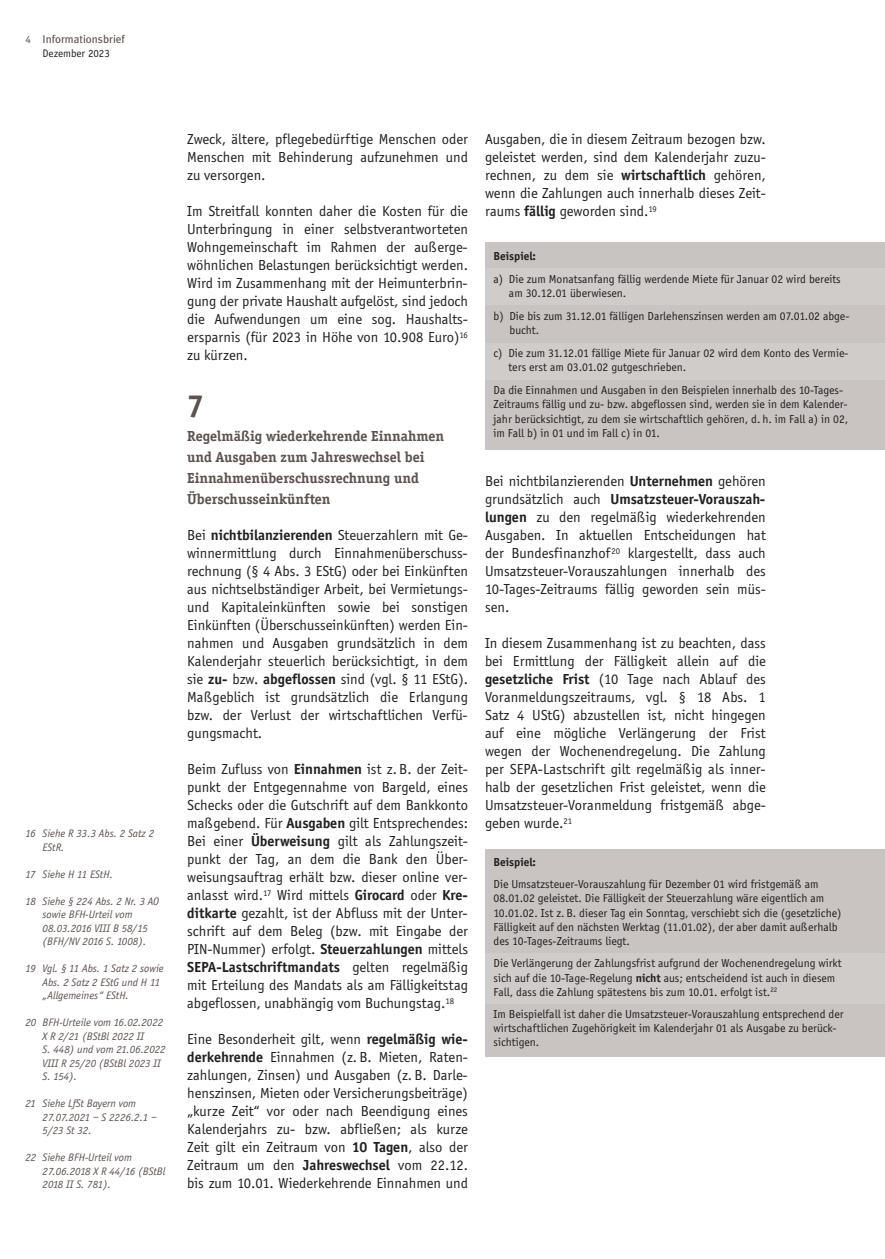
<style>
.page{position:relative;width:885px;height:1259px;background:#fff}
.page>*{position:absolute;margin:0;border:0;box-sizing:border-box;transform-origin:0 0}
.t1{font:700 33px "Officina Serif";color:#5d524e}
.t2{font:15px/18px "Officina Sans";color:#231f20;text-align:justify}
.t3{font:700 15px/21px "Officina Serif";color:#5d524e}
.t4{font:12px/14.2px "Officina Sans";color:#231f20}
.t5{font:700 12px "Officina Sans";color:#231f20}
.t6{font:italic 11.25px/13.5px "Officina Sans";color:#5d524e}
.t7{font:11.25px "Meta Plus";color:#5d524e}
.t8{font:11.25px "Officina Sans";color:#231f20}
.s1{font-family:"Officina Sans"}
.s2{font-weight:700}
</style>
<div class="page">
<div style="left:485px;top:243px;width:399px;height:207px;background:#c9c4c2"></div>
<div style="left:485px;top:269px;width:399px;height:36px;background:#d0ccca"></div>
<div style="left:485px;top:343px;width:399px;height:36px;background:#d0ccca"></div>
<div style="left:485px;top:849px;width:399px;height:207px;background:#c9c4c2"></div>
<div style="left:485px;top:953px;width:399px;height:50px;background:#d0ccca"></div>
<p class="t7" style="left:26px;top:32px;width:101px"><span class="s1">4</span> Informationsbrief</p>
<p class="t8" style="left:43px;top:49px;width:69px">Dezember 2023</p>
<p class="t6" style="left:43px;top:827px;width:113px;text-indent:-17px">16 Siehe R 33.3 Abs. 2 Satz 2<br>EStR.</p>
<p class="t6" style="left:26px;top:868px;width:89px">17 Siehe H 11 EStH.</p>
<p class="t6" style="left:43px;top:895px;width:118px;text-indent:-17px">18 Siehe § 224 Abs. 2 Nr. 3 AO sowie BFH-Urteil vom<br>08.03.2016 VIII B 58/15 (BFH/NV 2016 S. 1008).</p>
<p class="t6" style="left:43px;top:962px;width:123px;text-indent:-17px">19 Vgl. § 11 Abs. 1 Satz 2 sowie<br>Abs. 2 Satz 2 EStG und H 11 „Allgemeines“ EStH.</p>
<p class="t6" style="left:43px;top:1016px;width:125px;text-indent:-17px">20 BFH-Urteile vom 16.02.2022<br>X R 2/21 (BStBl 2022 II<br>S. 448) und vom 21.06.2022<br>VIII R 25/20 (BStBl 2023 II<br>S. 154).</p>
<p class="t6" style="left:43px;top:1097px;width:116px;text-indent:-17px">21 Siehe LfSt Bayern vom<br>27.07.2021 – S 2226.2.1 –<br>5/23 St 32.</p>
<p class="t6" style="left:43px;top:1151px;width:124px;text-indent:-17px">22 Siehe BFH-Urteil vom<br>27.06.2018 X R 44/16 (BStBl<br>2018 II S. 781).</p>
<p class="t2" style="left:187px;top:131px;width:282px">Zweck, ältere, pflegebedürftige Menschen oder Menschen mit Behinderung aufzunehmen und zu versorgen.</p>
<p class="t2" style="left:187px;top:203px;width:282px">Im Streitfall konnten daher die Kosten für die Unterbringung in einer selbstverantworteten Wohngemeinschaft im Rahmen der außerge&shy;wöhnlichen Belastungen berücksichtigt werden.<br>Wird im Zusammenhang mit der Heimunterbrin&shy;gung der private Haushalt aufgelöst, sind jedoch die Aufwendungen um eine sog. Haushalts&shy;ersparnis (für 2023 in Höhe von 10.908 Euro)<sup>16 </sup>zu kürzen.</p>
<h1 class="t1" style="left:187px;top:393px;width:19px">7</h1>
<p class="t3" style="left:187px;top:427px;width:258px">Regelmäßig wiederkehrende Einnahmen und Ausgaben zum Jahreswechsel bei Einnahmenüberschussrechnung und Überschusseinkünften</p>
<p class="t2" style="left:187px;top:527px;width:282px">Bei <span class="s2">nichtbilanzierenden</span> Steuerzahlern mit Ge&shy;winnermittlung durch Einnahmenüberschuss&shy;rechnung (§ 4 Abs. 3 EStG) oder bei Einkünften aus nichtselbständiger Arbeit, bei Vermietungs&shy;und Kapitaleinkünften sowie bei sonstigen Einkünften (Überschusseinkünften) werden Ein&shy;nahmen und Ausgaben grundsätzlich in dem Kalenderjahr steuerlich berücksichtigt, in dem sie <span class="s2">zu-</span> bzw. <span class="s2">abgeflossen</span> sind (vgl. § 11 EStG).<br>Maßgeblich ist grundsätzlich die Erlangung bzw. der Verlust der wirtschaftlichen Verfü&shy;gungsmacht.</p>
<p class="t2" style="left:187px;top:761px;width:282px">Beim Zufluss von <span class="s2">Einnahmen</span> ist z. B. der Zeit&shy;punkt der Entgegennahme von Bargeld, eines Schecks oder die Gutschrift auf dem Bankkonto maßgebend. Für <span class="s2">Ausgaben</span> gilt Entsprechendes:<br>Bei einer <span class="s2">Überweisung</span> gilt als Zahlungszeit&shy;punkt der Tag, an dem die Bank den Über&shy;weisungsauftrag erhält bzw. dieser online ver&shy;anlasst wird.<sup>17</sup> Wird mittels <span class="s2">Girocard</span> oder <span class="s2">Kre&shy;ditkarte</span> gezahlt, ist der Abfluss mit der Unter&shy;schrift auf dem Beleg (bzw. mit Eingabe der PIN-Nummer) erfolgt. <span class="s2">Steuerzahlungen</span> mittels <span class="s2">SEPA-Lastschriftmandats</span> gelten regelmäßig mit Erteilung des Mandats als am Fälligkeitstag abgeflossen, unabhängig vom Buchungstag.<sup>18</sup></p>
<p class="t2" style="left:187px;top:1031px;width:282px">Eine Besonderheit gilt, wenn <span class="s2">regelmäßig wie&shy;derkehrende</span> Einnahmen (z. B. Mieten, Raten&shy;zahlungen, Zinsen) und Ausgaben (z. B. Darle&shy;henszinsen, Mieten oder Versicherungsbeiträge) „kurze Zeit“ vor oder nach Beendigung eines Kalenderjahrs zu- bzw. abfließen; als kurze Zeit gilt ein Zeitraum von <span class="s2">10 Tagen</span>, also der Zeitraum um den <span class="s2">Jahreswechsel</span> vom 22.12. bis zum 10.01. Wiederkehrende Einnahmen und</p>
<p class="t2" style="left:485px;top:131px;width:282px">Ausgaben, die in diesem Zeitraum bezogen bzw. geleistet werden, sind dem Kalenderjahr zuzu&shy;rechnen, zu dem sie <span class="s2">wirtschaftlich</span> gehören, wenn die Zahlungen auch innerhalb dieses Zeit&shy;raums <span class="s2">fällig</span> geworden sind.<sup>19</sup></p>
<p class="t5" style="left:493px;top:252px;width:44px">Beispiel:</p>
<p class="t4" style="left:509px;top:273px;width:333px;text-indent:-15px">a) Die zum Monatsanfang fällig werdende Miete für Januar 02 wird bereits am 30.12.01 überwiesen.</p>
<p class="t4" style="left:509px;top:310px;width:341px;text-indent:-16px">b) Die bis zum 31.12.01 fälligen Darlehenszinsen werden am 07.01.02 abge&shy;bucht.</p>
<p class="t4" style="left:508px;top:347px;width:341px;text-indent:-15px">c) Die zum 31.12.01 fällige Miete für Januar 02 wird dem Konto des Vermie&shy;ters erst am 03.01.02 gutgeschrieben.</p>
<p class="t4" style="left:493px;top:384px;width:356px">Da die Einnahmen und Ausgaben in den Beispielen innerhalb des 10-Tages-Zeitraums fällig und zu- bzw. abgeflossen sind, werden sie in dem Kalender&shy;jahr berücksichtigt, zu dem sie wirtschaftlich gehören, d. h. im Fall a) in 02, im Fall b) in 01 und im Fall c) in 01.</p>
<p class="t2" style="left:485px;top:473px;width:282px">Bei nichtbilanzierenden <span class="s2">Unternehmen</span> gehören grundsätzlich auch <span class="s2">Umsatzsteuer-Vorauszah&shy;lungen</span> zu den regelmäßig wiederkehrenden Ausgaben. In aktuellen Entscheidungen hat der Bundesfinanzhof <sup>20</sup> klargestellt, dass auch Umsatzsteuer-Vorauszahlungen innerhalb des 10-Tages-Zeitraums fällig geworden sein müs&shy;sen.</p>
<p class="t2" style="left:485px;top:635px;width:282px">In diesem Zusammenhang ist zu beachten, dass bei Ermittlung der Fälligkeit allein auf die <span class="s2">gesetzliche Frist</span> (10 Tage nach Ablauf des Voranmeldungszeitraums, vgl. § 18 Abs. 1<br>Satz 4 UStG) abzustellen ist, nicht hingegen auf eine mögliche Verlängerung der Frist wegen der Wochenendregelung. Die Zahlung per SEPA-Lastschrift gilt regelmäßig als inner&shy;halb der gesetzlichen Frist geleistet, wenn die Umsatzsteuer-Voranmeldung fristgemäß abge&shy;geben wurde.<sup>21</sup></p>
<p class="t5" style="left:493px;top:857px;width:44px">Beispiel:</p>
<p class="t4" style="left:493px;top:878px;width:349px">Die Umsatzsteuer-Vorauszahlung für Dezember 01 wird fristgemäß am 08.01.02 geleistet. Die Fälligkeit der Steuerzahlung wäre eigentlich am 10.01.02. Ist z. B. dieser Tag ein Sonntag, verschiebt sich die (gesetzliche)<br>Fälligkeit auf den nächsten Werktag (11.01.02), der aber damit außerhalb des 10-Tages-Zeitraums liegt.</p>
<p class="t4" style="left:493px;top:957px;width:349px">Die Verlängerung der Zahlungsfrist aufgrund der Wochenendregelung wirkt sich auf die 10-Tage-Regelung <span class="s2">nicht</span> aus; entscheidend ist auch in diesem<br>Fall, dass die Zahlung spätestens bis zum 10.01. erfolgt ist.<sup>22</sup></p>
<p class="t4" style="left:493px;top:1007px;width:351px">Im Beispielfall ist daher die Umsatzsteuer-Vorauszahlung entsprechend der wirtschaftlichen Zugehörigkeit im Kalenderjahr 01 als Ausgabe zu berück&shy;sichtigen.</p>
</div>
